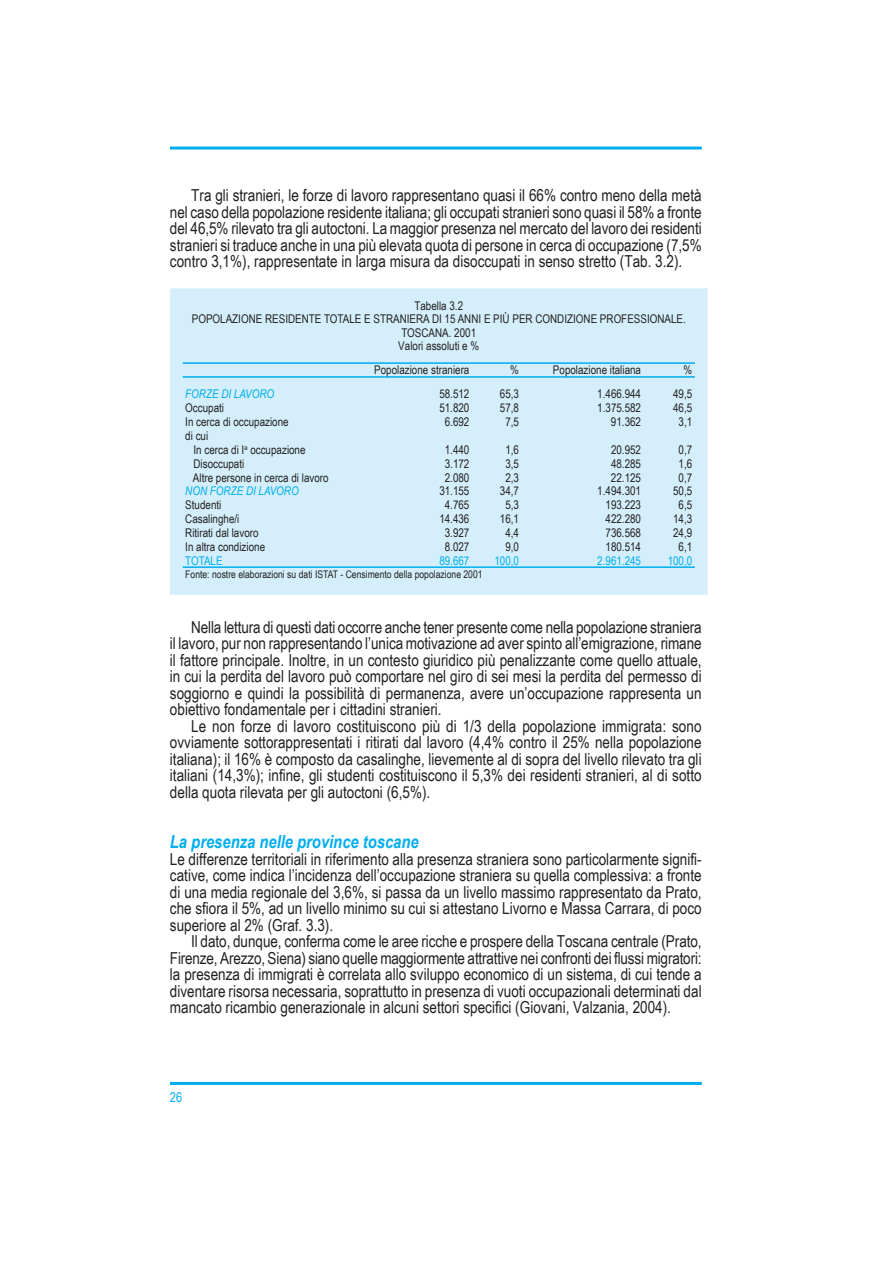
<style>
.page{position:relative;width:893px;height:1263px;background:#fff}
.page>*{position:absolute;margin:0;border:0;box-sizing:border-box;transform-origin:0 0}
.t1{font:italic 700 18px "Arial Narrow";color:#00aeef}
.t2{font:16.5px/16.5px "Arial Narrow";color:#231f20;text-align:justify}
.t3{font:13.5px "Arial Narrow";color:#00aeef}
.t4{font:12px/13.5px "Arial Narrow";color:#231f20;text-align:center}
.t5{font:12px "Arial Narrow";color:#00aeef}
.t6{font:italic 12px "Arial Narrow";color:#00aeef}
.t7{font:10.5px "Arial Narrow";color:#231f20}
</style>
<div class="page">
<hr style="left:170px;top:147px;width:531px;height:3px;background:#00aeef">
<hr style="left:170px;top:1082px;width:531px;height:3px;background:#00aeef">
<div style="left:170px;top:288px;width:537px;height:307px;background:#d4effb"></div>
<hr style="left:183px;top:362px;width:511px;height:2px;background:#00aeef">
<hr style="left:183px;top:376px;width:511px;height:2px;background:#00aeef">
<hr style="left:183px;top:566px;width:511px;height:2px;background:#00aeef">
<p class="t2" style="left:170px;top:187px;width:533px;text-indent:21px">Tra gli stranieri, le forze di lavoro rappresentano quasi il 66% contro meno della metà nel caso della popolazione residente italiana; gli occupati stranieri sono quasi il 58% a fronte del 46,5% rilevato tra gli autoctoni. La maggior presenza nel mercato del lavoro dei residenti stranieri si traduce anche in una più elevata quota di persone in cerca di occupazione (7,5% contro 3,1%), rappresentate in larga misura da disoccupati in senso stretto (Tab. 3.2).</p>
<p class="t4" style="left:192px;top:299px;width:495px">Tabella 3.2<br>POPOLAZIONE RESIDENTE TOTALE E STRANIERA DI 15 ANNI E PIÙ PER CONDIZIONE PROFESSIONALE.<br>TOSCANA. 2001<br>Valori assoluti e %</p>
<p class="t4" style="left:374px;top:363px;width:97px">Popolazione straniera</p>
<p class="t4" style="left:510px;top:363px;width:10px">%</p>
<p class="t4" style="left:553px;top:363px;width:90px">Popolazione italiana</p>
<p class="t4" style="left:683px;top:363px;width:10px">%</p>
<p class="t6" style="left:185px;top:387px;width:90px">FORZE DI LAVORO</p>
<p class="t4" style="left:439px;top:387px;width:32px">58.512</p>
<p class="t4" style="left:500px;top:387px;width:21px">65,3</p>
<p class="t4" style="left:597px;top:387px;width:45px">1.466.944</p>
<p class="t4" style="left:673px;top:387px;width:21px">49,5</p>
<p class="t4" style="left:185px;top:401px;width:40px">Occupati</p>
<p class="t4" style="left:439px;top:401px;width:32px">51.820</p>
<p class="t4" style="left:500px;top:401px;width:21px">57,8</p>
<p class="t4" style="left:597px;top:401px;width:45px">1.375.582</p>
<p class="t4" style="left:673px;top:401px;width:21px">46,5</p>
<p class="t4" style="left:185px;top:415px;width:105px">In cerca di occupazione</p>
<p class="t4" style="left:445px;top:415px;width:26px">6.692</p>
<p class="t4" style="left:505px;top:415px;width:15px">7,5</p>
<p class="t4" style="left:611px;top:415px;width:32px">91.362</p>
<p class="t4" style="left:678px;top:415px;width:15px">3,1</p>
<p class="t4" style="left:193px;top:429px;width:114px;line-height:14px;text-align:left;text-indent:-8px">di cui<br>In cerca di I<sup>a</sup> occupazione</p>
<p class="t4" style="left:445px;top:443px;width:26px">1.440</p>
<p class="t4" style="left:505px;top:443px;width:15px">1,6</p>
<p class="t4" style="left:611px;top:443px;width:32px">20.952</p>
<p class="t4" style="left:678px;top:443px;width:15px">0,7</p>
<p class="t4" style="left:193px;top:457px;width:52px">Disoccupati</p>
<p class="t4" style="left:445px;top:457px;width:26px">3.172</p>
<p class="t4" style="left:505px;top:457px;width:15px">3,5</p>
<p class="t4" style="left:611px;top:457px;width:32px">48.285</p>
<p class="t4" style="left:678px;top:457px;width:15px">1,6</p>
<p class="t4" style="left:193px;top:470px;width:137px">Altre persone in cerca di lavoro</p>
<p class="t4" style="left:445px;top:470px;width:26px">2.080</p>
<p class="t4" style="left:505px;top:470px;width:15px">2,3</p>
<p class="t4" style="left:611px;top:470px;width:32px">22.125</p>
<p class="t4" style="left:678px;top:470px;width:15px">0,7</p>
<p class="t6" style="left:185px;top:484px;width:115px">NON FORZE DI LAVORO</p>
<p class="t4" style="left:439px;top:484px;width:32px">31.155</p>
<p class="t4" style="left:500px;top:484px;width:21px">34,7</p>
<p class="t4" style="left:597px;top:484px;width:45px">1.494.301</p>
<p class="t4" style="left:673px;top:484px;width:21px">50,5</p>
<p class="t4" style="left:185px;top:498px;width:38px">Studenti</p>
<p class="t4" style="left:445px;top:498px;width:26px">4.765</p>
<p class="t4" style="left:505px;top:498px;width:15px">5,3</p>
<p class="t4" style="left:605px;top:498px;width:37px">193.223</p>
<p class="t4" style="left:678px;top:498px;width:15px">6,5</p>
<p class="t4" style="left:185px;top:512px;width:56px">Casalinghe/i</p>
<p class="t4" style="left:439px;top:512px;width:32px">14.436</p>
<p class="t4" style="left:500px;top:512px;width:21px">16,1</p>
<p class="t4" style="left:605px;top:512px;width:37px">422.280</p>
<p class="t4" style="left:673px;top:512px;width:21px">14,3</p>
<p class="t4" style="left:185px;top:526px;width:75px">Ritirati dal lavoro</p>
<p class="t4" style="left:445px;top:526px;width:26px">3.927</p>
<p class="t4" style="left:505px;top:526px;width:15px">4,4</p>
<p class="t4" style="left:605px;top:526px;width:37px">736.568</p>
<p class="t4" style="left:673px;top:526px;width:21px">24,9</p>
<p class="t4" style="left:185px;top:540px;width:81px">In altra condizione</p>
<p class="t4" style="left:445px;top:540px;width:26px">8.027</p>
<p class="t4" style="left:505px;top:540px;width:15px">9,0</p>
<p class="t4" style="left:605px;top:540px;width:37px">180.514</p>
<p class="t4" style="left:678px;top:540px;width:15px">6,1</p>
<p class="t5" style="left:185px;top:553px;width:39px">TOTALE</p>
<p class="t5" style="left:439px;top:553px;width:32px">89.667</p>
<p class="t5" style="left:494px;top:553px;width:26px">100,0</p>
<p class="t5" style="left:597px;top:553px;width:45px">2.961.245</p>
<p class="t5" style="left:667px;top:553px;width:26px">100,0</p>
<p class="t7" style="left:185px;top:568px;width:299px">Fonte: nostre elaborazioni su dati ISTAT - Censimento della popolazione 2001</p>
<p class="t2" style="left:170px;top:618px;width:533px;text-indent:21px">Nella lettura di questi dati occorre anche tener presente come nella popolazione straniera il lavoro, pur non rappresentando l’unica motivazione ad aver spinto all’emigrazione, rimane il fattore principale. Inoltre, in un contesto giuridico più penalizzante come quello attuale, in cui la perdita del lavoro può comportare nel giro di sei mesi la perdita del permesso di soggiorno e quindi la possibilità di permanenza, avere un’occupazione rappresenta un obiettivo fondamentale per i cittadini stranieri.</p>
<p class="t2" style="left:170px;top:717px;width:533px;text-indent:21px">Le non forze di lavoro costituiscono più di 1/3 della popolazione immigrata: sono ovviamente sottorappresentati i ritirati dal lavoro (4,4% contro il 25% nella popolazione italiana); il 16% è composto da casalinghe, lievemente al di sopra del livello rilevato tra gli italiani (14,3%); infine, gli studenti costituiscono il 5,3% dei residenti stranieri, al di sotto della quota rilevata per gli autoctoni (6,5%).</p>
<p class="t1" style="left:170px;top:832px;width:250px">La presenza nelle province toscane</p>
<p class="t2" style="left:170px;top:851px;width:533px">Le differenze territoriali in riferimento alla presenza straniera sono particolarmente signifi&shy;cative, come indica l’incidenza dell’occupazione straniera su quella complessiva: a fronte di una media regionale del 3,6%, si passa da un livello massimo rappresentato da Prato, che sfiora il 5%, ad un livello minimo su cui si attestano Livorno e Massa Carrara, di poco superiore al 2% (Graf. 3.3).</p>
<p class="t2" style="left:170px;top:933px;width:533px;text-indent:21px">Il dato, dunque, conferma come le aree ricche e prospere della Toscana centrale (Prato, Firenze, Arezzo, Siena) siano quelle maggiormente attrattive nei confronti dei flussi migratori: la presenza di immigrati è correlata allo sviluppo economico di un sistema, di cui tende a diventare risorsa necessaria, soprattutto in presenza di vuoti occupazionali determinati dal mancato ricambio generazionale in alcuni settori specifici (Giovani, Valzania, 2004).</p>
<p class="t3" style="left:170px;top:1089px;width:14px">26</p>
</div>
